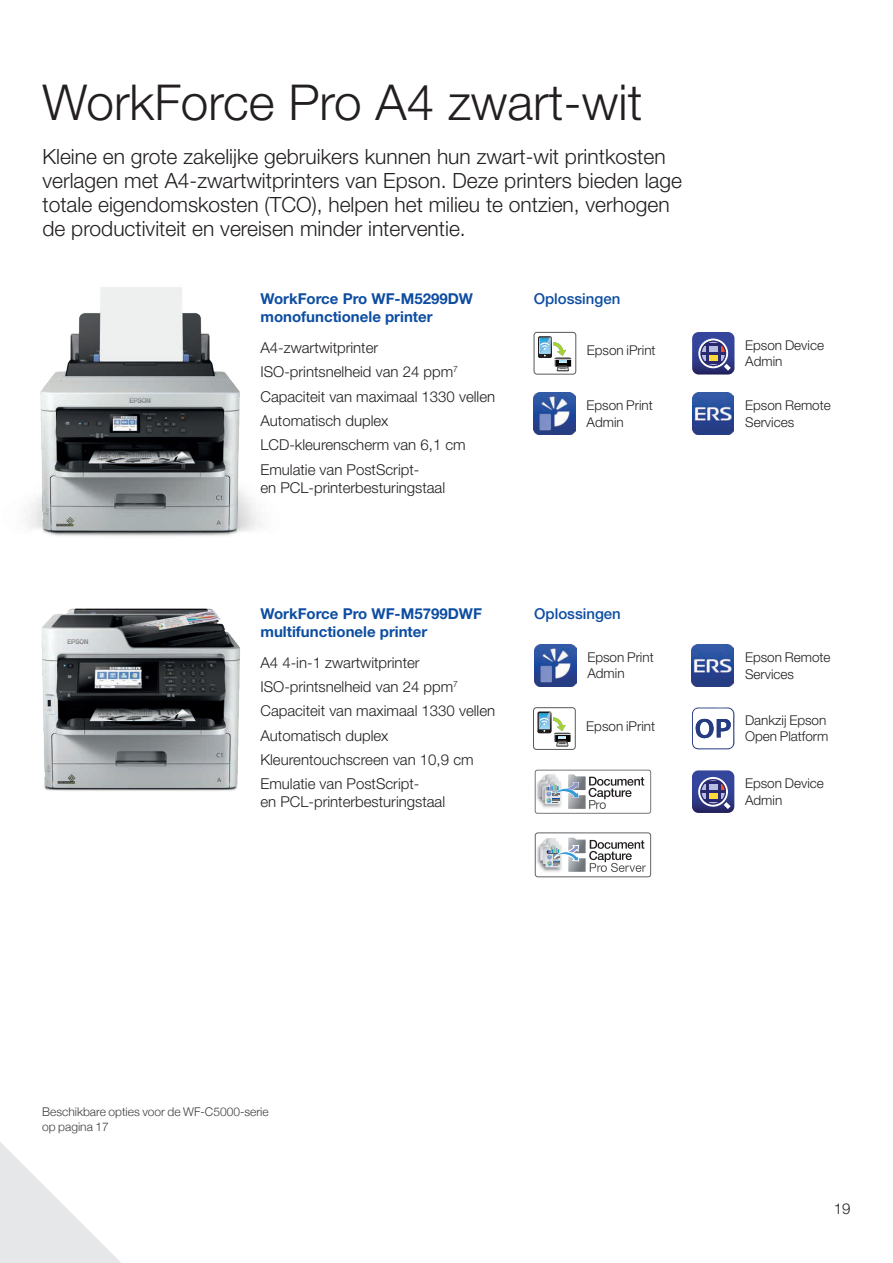
<style>
.page{position:relative;width:893px;height:1263px;background:#fff}
.page>*{position:absolute;margin:0;border:0;box-sizing:border-box;transform-origin:0 0}
.t1{font:300 49.5px "Helvetica Neue LT Pro";color:#231f20}
.t2{font:300 21px/24px "Helvetica Neue LT Pro";color:#231f20}
.t3{font:300 15px/24.5px "Helvetica Neue LT Pro";color:#231f20}
.t4{font:700 15px/18px "Helvetica Neue LT Pro";color:#0d4da1}
.t5{font:500 15px "Helvetica Neue LT Pro";color:#0d4da1}
.t6{font:300 13.5px/16.5px "Helvetica Neue LT Pro";color:#231f20}
.t7{font:300 12px/15px "Helvetica Neue";color:#3e3e3f}
</style>
<div class="page">
<img style="left:534px;top:644px;width:43px;height:43px">
<svg style="left:692px;top:770px;width:42px;height:43px;background:#5a5f96"></svg>
<div style="left:533px;top:707px;width:43px;height:43px;border:1px solid #57585a;border-radius:3px"></div>
<svg style="left:537px;top:711px;width:34px;height:35px"></svg>
<svg style="left:692px;top:707px;width:42px;height:42px"></svg>
<svg style="left:692px;top:332px;width:42px;height:42px;background:#595e95"></svg>
<div style="left:534px;top:332px;width:42px;height:42px;border:1px solid #57585a;border-radius:3px"></div>
<svg style="left:538px;top:336px;width:33px;height:35px"></svg>
<img style="left:533px;top:392px;width:43px;height:43px">
<img style="left:26px;top:287px;width:234px;height:504px">
<svg style="left:535px;top:770px;width:116px;height:44px"></svg>
<svg style="left:535px;top:832px;width:116px;height:45px"></svg>
<svg style="left:0;top:1142px;width:121px;height:121px"></svg>
<img style="left:692px;top:392px;width:42px;height:42px">
<img style="left:692px;top:644px;width:42px;height:42px">
<h1 class="t1" style="left:43px;top:73px;width:601px">WorkForce Pro A4 zwart-wit</h1>
<p class="t2" style="left:43px;top:144px;width:641px">Kleine en grote zakelijke gebruikers kunnen hun zwart-wit printkosten verlagen met A4-zwartwitprinters van Epson. Deze printers bieden lage totale eigendomskosten (TCO), helpen het milieu te ontzien, verhogen de productiviteit en vereisen minder interventie.</p>
<p class="t4" style="left:260px;top:289px;width:214px">WorkForce Pro WF-M5299DW monofunctionele printer</p>
<p class="t3" style="left:260px;top:335px;width:236px">A4-zwartwitprinter<br>ISO-printsnelheid van 24 ppm<sup>7<br></sup>Capaciteit van maximaal 1330 vellen<br>Automatisch duplex<br>LCD-kleurenscherm van 6,1 cm<br>Emulatie van PostScript-</p>
<p class="t3" style="left:260px;top:475px;width:186px">en PCL-printerbesturingstaal</p>
<p class="t5" style="left:534px;top:290px;width:88px">Oplossingen</p>
<p class="t6" style="left:587px;top:342px;width:70px">Epson iPrint</p>
<p class="t6" style="left:586px;top:397px;width:68px">Epson Print<br>Admin</p>
<p class="t6" style="left:745px;top:336px;width:80px">Epson Device<br>Admin</p>
<p class="t6" style="left:745px;top:397px;width:87px">Epson Remote<br>Services</p>
<p class="t4" style="left:260px;top:604px;width:223px">WorkForce Pro WF-M5799DWF</p>
<p class="t5" style="left:534px;top:604px;width:88px">Oplossingen</p>
<p class="t4" style="left:260px;top:622px;width:168px">multifunctionele printer</p>
<p class="t3" style="left:260px;top:650px;width:236px">A4 4-in-1 zwartwitprinter<br>ISO-printsnelheid van 24 ppm<sup>7<br></sup>Capaciteit van maximaal 1330 vellen<br>Automatisch duplex<br>Kleurentouchscreen van 10,9 cm<br>Emulatie van PostScript-</p>
<p class="t3" style="left:260px;top:789px;width:186px">en PCL-printerbesturingstaal</p>
<p class="t6" style="left:587px;top:649px;width:68px">Epson Print<br>Admin</p>
<p class="t6" style="left:745px;top:649px;width:87px">Epson Remote<br>Services</p>
<p class="t6" style="left:586px;top:717px;width:70px">Epson iPrint</p>
<p class="t6" style="left:745px;top:711px;width:85px">Dankzij Epson<br>Open Platform</p>
<p class="t6" style="left:745px;top:775px;width:80px">Epson Device<br>Admin</p>
<p class="t7" style="left:42px;top:1103px;width:228px">Beschikbare opties voor de WF-C5000-serie op pagina 17</p>
<p class="t3" style="left:834px;top:1196px;width:18px">19</p>
</div>
